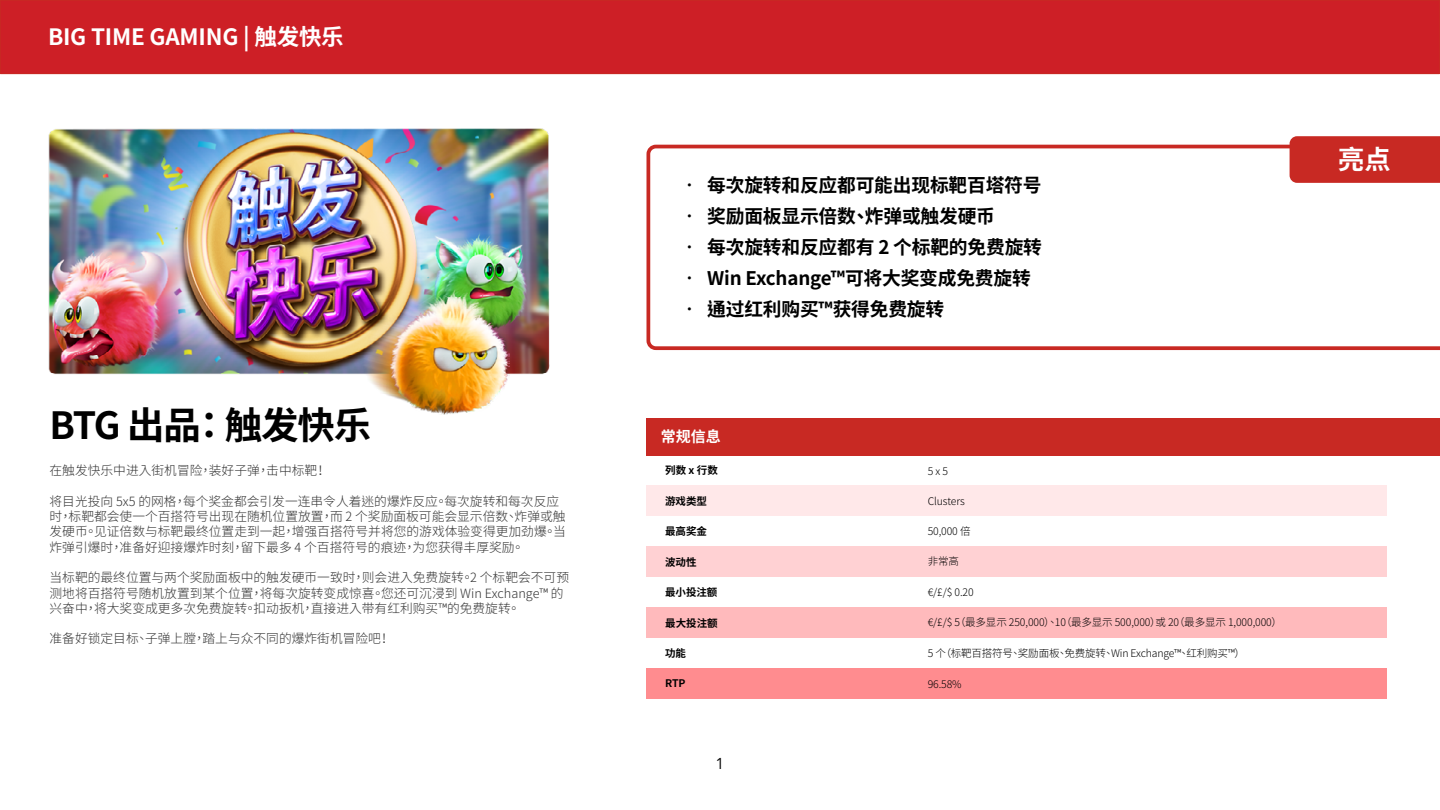
<style>
.page{position:relative;width:1440px;height:810px;background:#fff}
.page>*{position:absolute;margin:0;border:0;box-sizing:border-box;transform-origin:0 0}
.t1{font:700 37.5px "Noto Sans CJ Ktc";letter-spacing:-.03em;color:#000}
.t2{font:700 26.25px "Noto Sans CJ Ktc";color:#fff}
.t3{font:700 22.5px "Noto Sans CJ Ktc";letter-spacing:-.01em;color:#fff}
.t4{font:700 18.75px "Noto Sans CJ Ktc";letter-spacing:-.01em;color:#000}
.t5{font:15.75px "Avenir";color:#000}
.t6{font:700 15px "Noto Sans CJ Ktc";color:#fff}
.t7{font:300 12.75px/15.3px "Noto Sans CJ Ktc";color:#333}
.t8{font:300 10.5px "Noto Sans CJ Ktc";letter-spacing:-.01em;color:#000}
.t9{font:700 10.5px "Noto Sans CJ Ktc";letter-spacing:-.01em;color:#000}
</style>
<div class="page">
<div style="left:646px;top:668px;width:741px;height:31px;background:#ff8c8f"></div>
<div style="left:646px;top:607px;width:741px;height:31px;background:#ffbabc"></div>
<div style="left:646px;top:547px;width:741px;height:30px;background:#ffd1d3"></div>
<div style="left:646px;top:486px;width:741px;height:30px;background:#ffe8e9"></div>
<img style="left:48px;top:128px;width:502px;height:248px">
<img style="left:361px;top:288px;width:148px;height:127px">
<div style="left:646px;top:418px;width:794px;height:37px;background:#c82923"></div>
<div style="left:0;top:0;width:1440px;height:74px;background:#cd1f26"></div>
<svg style="left:646px;top:143px;width:794px;height:208px"></svg>
<div style="left:1290px;top:136px;width:150px;height:47px;background:#c82923"></div>
<h3 class="t3" style="left:48px;top:24px;width:297px">BIG TIME GAMING | 触发快乐</h3>
<h1 class="t1" style="left:50px;top:405px;width:323px">BTG 出品： 触发快乐</h1>
<p class="t7" style="left:50px;top:463px;width:279px">在触发快乐中进入街机冒险，装好子弹，击中标靶！</p>
<p class="t7" style="left:50px;top:494px;width:518px">将目光投向 5x5 的网格，每个奖金都会引发一连串令人着迷的爆炸反应。每次旋转和每次反应时，标靶都会使一个百搭符号出现在随机位置放置，而 2 个奖励面板可能会显示倍数、炸弹或触发硬币。见证倍数与标靶最终位置走到一起，增强百搭符号并将您的游戏体验变得更加劲爆。当炸弹引爆时，准备好迎接爆炸时刻，留下最多 4 个百搭符号的痕迹，为您获得丰厚奖励。</p>
<p class="t7" style="left:50px;top:570px;width:521px">当标靶的最终位置与两个奖励面板中的触发硬币一致时，则会进入免费旋转。2 个标靶会不可预测地将百搭符号随机放置到某个位置，将每次旋转变成惊喜。您还可沉浸到 Win Exchange™ 的兴奋中，将大奖变成更多次免费旋转。扣动扳机，直接进入带有红利购买™的免费旋转。</p>
<p class="t7" style="left:50px;top:631px;width:343px">准备好锁定目标、子弹上膛，踏上与众不同的爆炸街机冒险吧！</p>
<h3 class="t4" style="left:680px;top:175px;width:363px">• 每次旋转和反应都可能出现标靶百塔符号</h3>
<h3 class="t4" style="left:680px;top:206px;width:316px">• 奖励面板显示倍数、炸弹或触发硬币</h3>
<h3 class="t4" style="left:680px;top:237px;width:363px">• 每次旋转和反应都有 2 个标靶的免费旋转</h3>
<h3 class="t4" style="left:680px;top:268px;width:352px">• Win Exchange™可将大奖变成免费旋转</h3>
<h3 class="t4" style="left:680px;top:299px;width:265px">• 通过红利购买™获得免费旋转</h3>
<p class="t6" style="left:661px;top:428px;width:61px">常规信息</p>
<p class="t9" style="left:665px;top:465px;width:54px">列数 x 行数</p>
<p class="t8" style="left:928px;top:465px;width:22px">5 x 5</p>
<p class="t9" style="left:665px;top:495px;width:43px">游戏类型</p>
<p class="t8" style="left:928px;top:495px;width:39px">Clusters</p>
<p class="t9" style="left:665px;top:525px;width:43px">最高奖金</p>
<p class="t8" style="left:928px;top:525px;width:44px">50,000 倍</p>
<p class="t9" style="left:665px;top:556px;width:33px">波动性</p>
<p class="t8" style="left:928px;top:556px;width:33px">非常高</p>
<p class="t9" style="left:665px;top:586px;width:54px">最小投注额</p>
<p class="t9" style="left:665px;top:617px;width:54px">最大投注额</p>
<p class="t9" style="left:665px;top:647px;width:22px">功能</p>
<p class="t8" style="left:928px;top:586px;width:47px">€/£/$ 0.20</p>
<p class="t8" style="left:928px;top:617px;width:356px">€/£/$ 5（最多显示 250,000）、10（最多显示 500,000）或 20（最多显示 1,000,000）</p>
<p class="t8" style="left:928px;top:647px;width:319px">5 个（标靶百搭符号、奖励面板、免费旋转、Win Exchange™、红利购买™）</p>
<p class="t9" style="left:665px;top:678px;width:22px">RTP</p>
<p class="t8" style="left:928px;top:678px;width:35px">96.58%</p>
<p class="t5" style="left:716px;top:754px;width:10px">1</p>
<h2 class="t2" style="left:1338px;top:145px;width:54px">亮点</h2>
</div>
